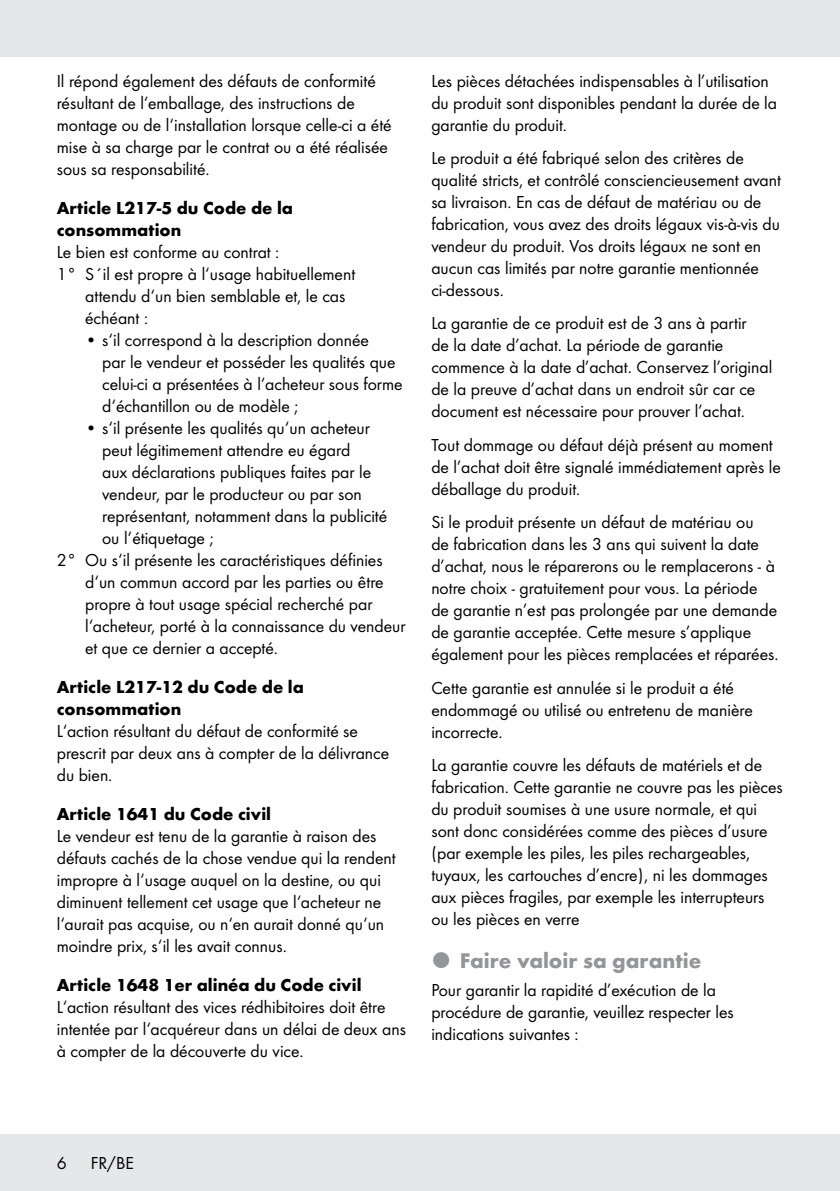
<style>
.page{position:relative;width:840px;height:1191px;background:#fff}
.page>*{position:absolute;margin:0;border:0;box-sizing:border-box;transform-origin:0 0}
.t1{font:700 22px "Futura";color:#939598}
.t2{font:18px/22px "Futura Boo";color:#000}
.t3{font:700 18px/22px "Futura";color:#000}
</style>
<div class="page">
<hr style="left:839px;top:1134px;width:1px;height:57px;background:#e6e7e8">
<div style="left:0;top:1134px;width:839px;height:57px;background:#e6e7e8"></div>
<hr style="left:839px;top:0;width:1px;height:57px;background:#e6e7e8">
<div style="left:0;top:0;width:839px;height:57px;background:#e6e7e8"></div>
<p class="t2" style="left:57px;top:69px;width:336px">Il répond également des défauts de conformité résultant de l‘emballage, des instructions de montage ou de l‘installation lorsque celle-ci a été mise à sa charge par le contrat ou a été réalisée sous sa responsabilité.</p>
<p class="t3" style="left:57px;top:195px;width:238px">Article L217-5 du Code de la consommation</p>
<p class="t2" style="left:57px;top:240px;width:224px">Le bien est conforme au contrat :</p>
<p class="t2" style="left:57px;top:262px;width:300px">1° S´il est propre à l‘usage habituellement</p>
<p class="t2" style="left:85px;top:284px;width:261px">attendu d‘un bien semblable et, le cas</p>
<p class="t2" style="left:85px;top:306px;width:64px">échéant :</p>
<p class="t2" style="left:102px;top:328px;width:302px;text-indent:-17px">• s‘il correspond à la description donnée<br>par le vendeur et posséder les qualités que celui-ci a présentées à l‘acheteur sous forme d‘échantillon ou de modèle ;</p>
<p class="t2" style="left:85px;top:416px;width:286px">• s‘il présente les qualités qu‘un acheteur</p>
<p class="t2" style="left:102px;top:438px;width:249px">peut légitimement attendre eu égard</p>
<p class="t2" style="left:102px;top:460px;width:270px">aux déclarations publiques faites par le</p>
<p class="t2" style="left:102px;top:482px;width:261px">vendeur, par le producteur ou par son</p>
<p class="t2" style="left:102px;top:504px;width:286px">représentant, notamment dans la publicité</p>
<p class="t2" style="left:102px;top:526px;width:113px">ou l‘étiquetage ;</p>
<p class="t2" style="left:57px;top:548px;width:327px">2° Ou s‘il présente les caractéristiques définies</p>
<p class="t2" style="left:85px;top:570px;width:300px">d‘un commun accord par les parties ou être</p>
<p class="t2" style="left:85px;top:592px;width:289px">propre à tout usage spécial recherché par</p>
<p class="t2" style="left:85px;top:614px;width:322px">l‘acheteur, porté à la connaissance du vendeur</p>
<p class="t2" style="left:85px;top:636px;width:194px">et que ce dernier a accepté.</p>
<p class="t3" style="left:57px;top:674px;width:248px">Article L217-12 du Code de la consommation</p>
<p class="t2" style="left:57px;top:719px;width:334px">L‘action résultant du défaut de conformité se prescrit par deux ans à compter de la délivrance du bien.</p>
<p class="t3" style="left:57px;top:801px;width:216px">Article 1641 du Code civil</p>
<p class="t2" style="left:57px;top:824px;width:340px">Le vendeur est tenu de la garantie à raison des défauts cachés de la chose vendue qui la rendent impropre à l‘usage auquel on la destine, ou qui diminuent tellement cet usage que l‘acheteur ne l‘aurait pas acquise, ou n‘en aurait donné qu‘un moindre prix, s‘il les avait connus.</p>
<p class="t3" style="left:57px;top:972px;width:306px">Article 1648 1er alinéa du Code civil</p>
<p class="t2" style="left:57px;top:995px;width:350px">L‘action résultant des vices rédhibitoires doit être intentée par l‘acquéreur dans un délai de deux ans à compter de la découverte du vice.</p>
<p class="t2" style="left:431px;top:69px;width:347px">Les pièces détachées indispensables à l’utilisation du produit sont disponibles pendant la durée de la garantie du produit.</p>
<p class="t2" style="left:431px;top:146px;width:351px">Le produit a été fabriqué selon des critères de qualité stricts, et contrôlé consciencieusement avant sa livraison. En cas de défaut de matériau ou de fabrication, vous avez des droits légaux vis-à-vis du vendeur du produit. Vos droits légaux ne sont en aucun cas limités par notre garantie mentionnée ci-dessous.</p>
<p class="t2" style="left:431px;top:311px;width:342px">La garantie de ce produit est de 3 ans à partir<br>de la date d’achat. La période de garantie commence à la date d’achat. Conservez l’original de la preuve d’achat dans un endroit sûr car ce document est nécessaire pour prouver l’achat.</p>
<p class="t2" style="left:431px;top:433px;width:351px">Tout dommage ou défaut déjà présent au moment de l’achat doit être signalé immédiatement après le déballage du produit.</p>
<p class="t2" style="left:431px;top:510px;width:348px">Si le produit présente un défaut de matériau ou<br>de fabrication dans les 3 ans qui suivent la date d’achat, nous le réparerons ou le remplacerons - à notre choix - gratuitement pour vous. La période de garantie n’est pas prolongée par une demande de garantie acceptée. Cette mesure s’applique également pour les pièces remplacées et réparées.</p>
<p class="t2" style="left:431px;top:675px;width:323px">Cette garantie est annulée si le produit a été endommagé ou utilisé ou entretenu de manière incorrecte.</p>
<p class="t2" style="left:431px;top:753px;width:353px">La garantie couvre les défauts de matériels et de fabrication. Cette garantie ne couvre pas les pièces du produit soumises à une usure normale, et qui sont donc considérées comme des pièces d’usure (par exemple les piles, les piles rechargeables, tuyaux, les cartouches d’encre), ni les dommages aux pièces fragiles, par exemple les interrupteurs ou les pièces en verre</p>
<p class="t1" style="left:459px;top:944px;width:243px">Faire valoir sa garantie</p>
<p class="t2" style="left:431px;top:978px;width:304px">Pour garantir la rapidité d’exécution de la procédure de garantie, veuillez respecter les indications suivantes :</p>
<p class="t2" style="left:57px;top:1151px;width:11px">6</p>
<p class="t2" style="left:91px;top:1151px;width:45px">FR/BE</p>
</div>
